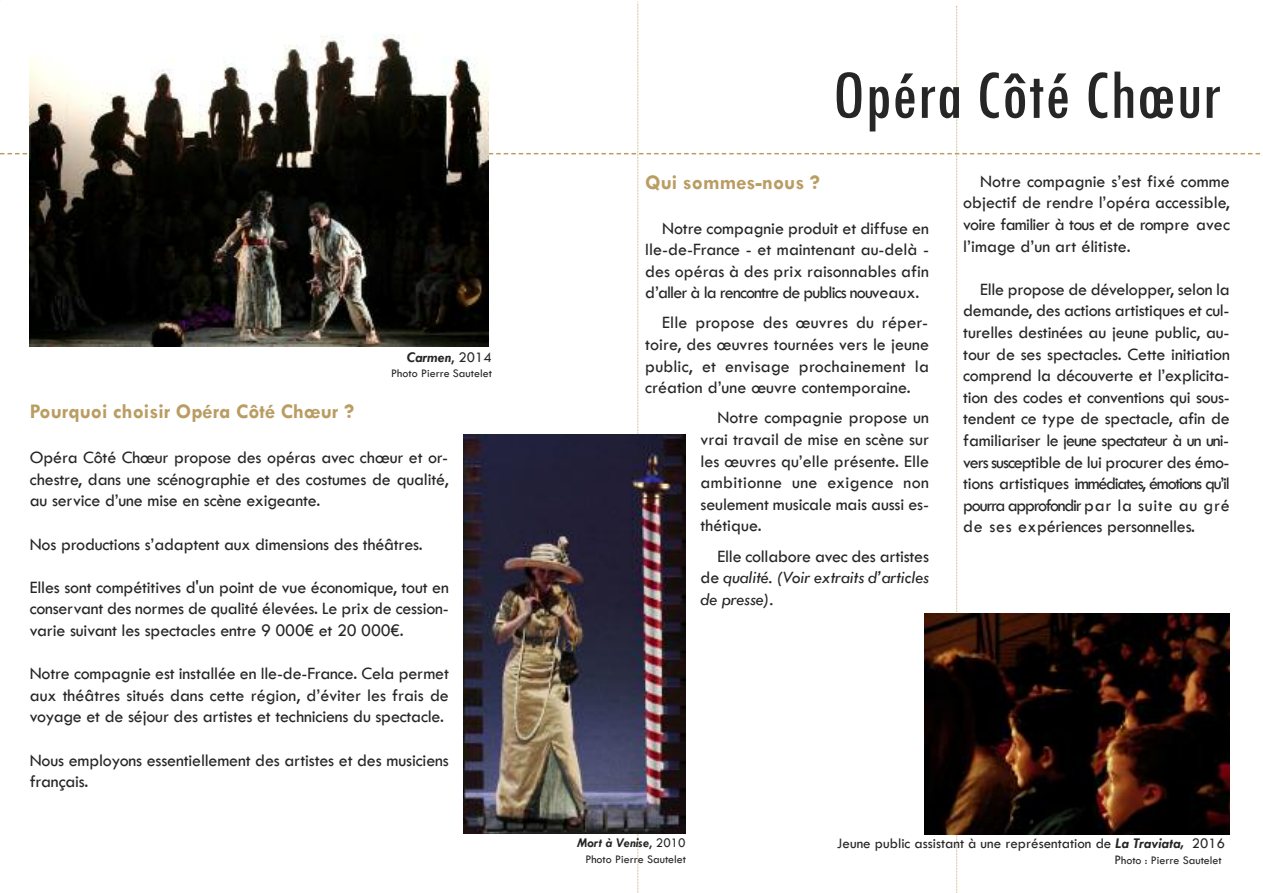
<style>
.page{position:relative;width:1263px;height:893px;background:#fff}
.page>*{position:absolute;margin:0;border:0;box-sizing:border-box;transform-origin:0 0}
.t1{font:condensed 72px "Tw Cen";color:#272627}
.t2{font:700 21px "Tw Cen";color:#b99d62}
.t3{font:18px/21.6px "Tw Cen";letter-spacing:-.01em;color:#272627;text-align:justify}
.t4{font:italic 18px/21.6px "Tw Cen";letter-spacing:-.01em;color:#272627;text-align:justify}
.t5{font:15px "Tw Cen";color:#272627}
.t6{font:italic 700 15px "Tw Cen";color:#272627}
.t7{font:italic 700 13.5px "Tw Cen";color:#272627}
.t8{font:12px "Tw Cen";color:#272627}
.s1{font-weight:400;font-style:normal}
.s2{font-style:normal}
.s3{font-size:13.5px}
.s4{font-weight:700;font-style:italic}
</style>
<div class="page">
<img style="left:925px;top:613px;width:305px;height:222px">
<img style="left:463px;top:435px;width:223px;height:399px">
<img style="left:30px;top:34px;width:458px;height:312px">
<p class="t6" style="left:407px;top:349px;width:87px">Carmen<span class="s1">, 2014</span></p>
<p class="t8" style="left:391px;top:366px;width:102px">Photo Pierre Sautelet</p>
<p class="t2" style="left:30px;top:400px;width:326px">Pourquoi choisir Opéra Côté Chœur ?</p>
<p class="t3" style="left:30px;top:447px;width:421px">Opéra Côté Chœur propose des opéras avec chœur et or&shy;chestre, dans une scénographie et des costumes de qualité, au service d’une mise en scène exigeante.</p>
<p class="t3" style="left:30px;top:533px;width:395px">Nos productions s’adaptent aux dimensions des théâtres.</p>
<p class="t3" style="left:30px;top:576px;width:421px">Elles sont compétitives d'un point de vue économique, tout en conservant des normes de qualité élevées. Le prix de cession&shy;varie suivant les spectacles entre 9 000€ et 20 000€.</p>
<p class="t3" style="left:30px;top:663px;width:421px">Notre compagnie est installée en Ile-de-France. Cela permet aux théâtres situés dans cette région, d’éviter les frais de voyage et de séjour des artistes et techniciens du spectacle.</p>
<p class="t3" style="left:30px;top:749px;width:421px">Nous employons essentiellement des artistes et des musiciens français.</p>
<h1 class="t1" style="left:832px;top:58px;width:391px">Opéra Côté Chœur</h1>
<p class="t2" style="left:645px;top:171px;width:176px">Qui sommes-nous ?</p>
<p class="t3" style="left:645px;top:217px;width:285px;text-indent:17px">Notre compagnie produit et diffuse en Ile-de-France - et maintenant au-delà - des opéras à des prix raisonnables afin d’aller à la rencontre de publics nouveaux.</p>
<p class="t3" style="left:645px;top:312px;width:285px;text-indent:17px">Elle propose des œuvres du réper&shy;toire, des œuvres tournées vers le jeune public, et envisage prochainement la création d’une œuvre contemporaine.</p>
<p class="t3" style="left:701px;top:407px;width:230px;text-indent:17px">Notre compagnie propose un vrai travail de mise en scène sur les œuvres qu’elle présente. Elle ambitionne une exigence non seulement musicale mais aussi es&shy;thétique.</p>
<p class="t4" style="left:701px;top:545px;width:230px;text-indent:17px"><span class="s2">Elle collabore avec des artistes de</span> qualité. (Voir extraits d’articles de presse).</p>
<p class="t3" style="left:963px;top:170px;width:268px;text-indent:17px">Notre compagnie s’est fixé comme objectif de rendre l’opéra accessible, voire familier à tous et de rompre avec l’image d’un art élitiste.</p>
<p class="t3" style="left:963px;top:278px;width:268px;text-indent:17px">Elle propose de développer, selon la demande, des actions artistiques et cul&shy;turelles destinées au jeune public, au&shy;tour de ses spectacles. Cette initiation comprend la découverte et l’explicita&shy;tion des codes et conventions qui sous&shy;tendent ce type de spectacle, afin de familiariser le jeune spectateur à un uni&shy;verssusceptible de lui procurer des émo&shy;tions artistiques immédiates, émotions qu’il pourraapprofondirpar la suite au gré de ses expériences personnelles.</p>
<p class="t7" style="left:577px;top:835px;width:110px">Mort à Venise<span class="s1">, 2010</span></p>
<p class="t8" style="left:585px;top:853px;width:102px">Photo Pierre Sautelet</p>
<p class="t8" style="left:1114px;top:854px;width:109px"><span class="s3">P</span>hoto : Pierre Sautelet</p>
<p class="t5" style="left:837px;top:835px;width:390px">Jeune public assistant à une représentation de <span class="s4">La Traviata,</span> 2016</p>
</div>
